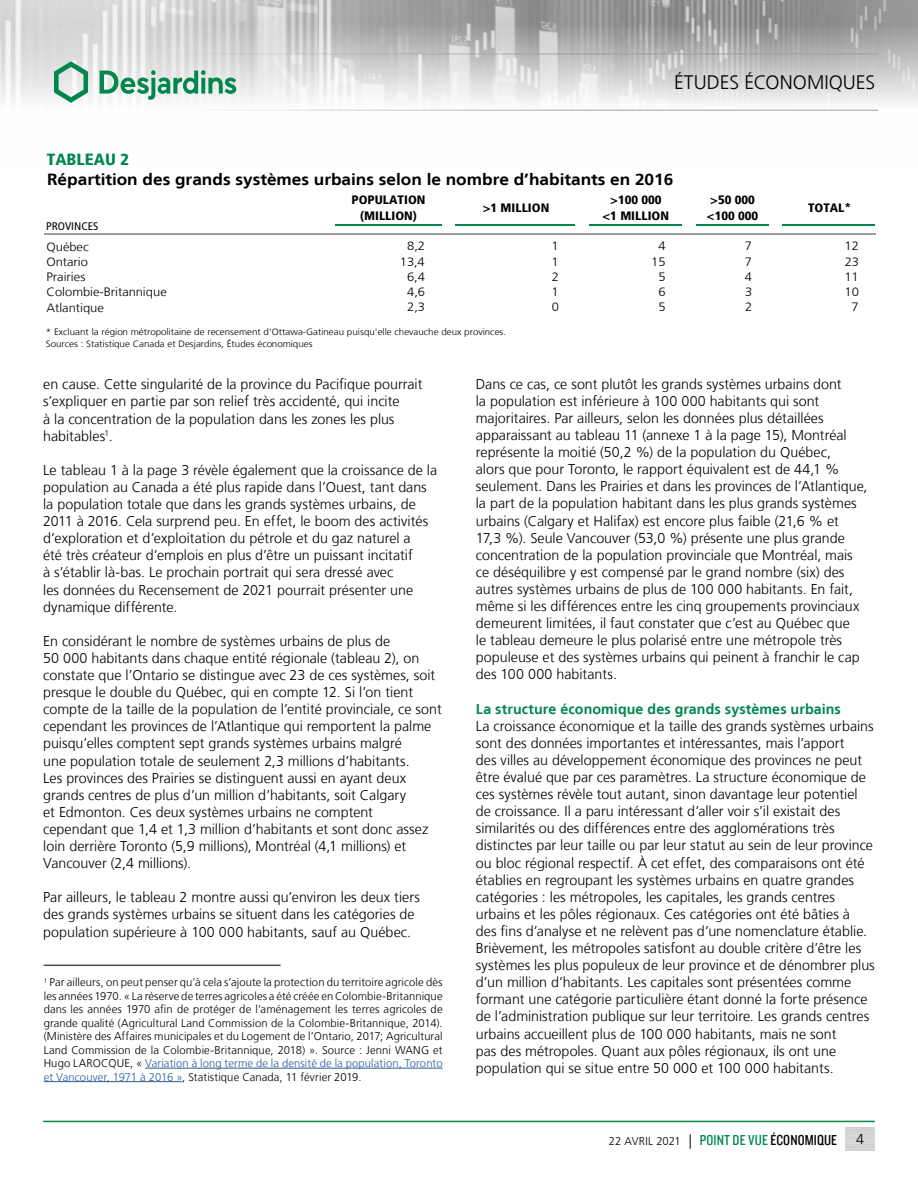
<style>
.page{position:relative;width:918px;height:1188px;background:#fff}
.page>*{position:absolute;margin:0;border:0;box-sizing:border-box;transform-origin:0 0}
.t1{font:300 19.5px "Frutiger LT";color:#000}
.t2{font:italic 700 16.2px "Frutiger LT";color:#000;scale:1.07 1}
.t3{font:900 condensed 16.2px "Frutiger LT";color:#00874e;scale:1.07 1}
.t4{font:300 14.25px/17.1px "Frutiger LT";color:#000}
.t5{font:700 14.25px "Frutiger LT";letter-spacing:.005em;color:#00874e}
.t6{font:300 12.15px "Frutiger LT";color:#000;scale:1.07 1}
.t7{font:900 condensed 12.15px/15.9px "Frutiger LT";color:#000;text-align:center;scale:1.07 1}
.t8{font:300 11.25px/13.5px "Frutiger LT";letter-spacing:.005em;color:#000;text-align:justify}
.t9{font:condensed 10.95px "Frutiger LT";color:#000;scale:1.07 1}
.t10{font:300 9.15px/12px "Frutiger LT";color:#000;scale:1.07 1}
.s1{color:#275b9b}
.s2{font-size:14.25px}
.s3{font-family:"Knockout 29 Junior Ltweight";font-weight:400;font-size:15px;color:#00874e}
.s4{font-family:"Knockout 29 Junior Ltweight";font-weight:400;font-size:15px}
</style>
<div class="page">
<img style="left:0;top:0;width:918px;height:110px">
<hr style="left:0;top:54px;width:878px;height:1px;background:#9d9d9c">
<hr style="left:0;top:110px;width:878px;height:1px;background:#9d9d9c">
<svg style="left:54px;top:61px;width:34px;height:42px"></svg>
<svg style="left:100px;top:70px;width:136px;height:30px"></svg>
<hr style="left:43px;top:1121px;width:832px;height:1px;background:#00874e">
<hr style="left:335px;top:224px;width:106px;height:1px;background:#00874e">
<hr style="left:455px;top:224px;width:120px;height:1px;background:#00874e">
<hr style="left:589px;top:224px;width:93px;height:1px;background:#00874e">
<hr style="left:696px;top:224px;width:73px;height:1px;background:#00874e">
<hr style="left:783px;top:224px;width:92px;height:1px;background:#00874e">
<hr style="left:44px;top:233px;width:831px;height:1px;background:#9d9c9c">
<hr style="left:44px;top:965px;width:237px;height:1px;background:#4a4a49">
<hr style="left:145px;top:1068px;width:298px;height:1px;background:#275b9b">
<hr style="left:44px;top:1081px;width:138px;height:1px;background:#275b9b">
<h1 class="t1" style="left:674px;top:72px;width:203px">ÉTUDES ÉCONOMIQUES</h1>
<p class="t3" style="left:47px;top:149px;width:79px">TABLEAU 2</p>
<p class="t2" style="left:47px;top:170px;width:587px">Répartition des grands systèmes urbains selon le nombre d’habitants en 2016</p>
<p class="t9" style="left:46px;top:220px;width:50px">PROVINCES</p>
<p class="t7" style="left:351px;top:192px;width:71px">POPULATION (MILLION)</p>
<p class="t7" style="left:483px;top:200px;width:64px">&gt;1 MILLION</p>
<p class="t7" style="left:602px;top:192px;width:64px">&gt;100 000 &lt;1 MILLION</p>
<p class="t7" style="left:707px;top:192px;width:49px;text-align:left">&gt;50 000 &lt;100 000</p>
<p class="t7" style="left:808px;top:200px;width:42px">TOTAL*</p>
<p class="t6" style="left:46px;top:240px;width:41px">Québec</p>
<p class="t6" style="left:407px;top:239px;width:18px">8,2</p>
<p class="t6" style="left:552px;top:239px;width:8px">1</p>
<p class="t6" style="left:658px;top:239px;width:8px">4</p>
<p class="t6" style="left:745px;top:239px;width:8px">7</p>
<p class="t6" style="left:845px;top:239px;width:15px">12</p>
<p class="t6" style="left:46px;top:255px;width:40px">Ontario</p>
<p class="t6" style="left:400px;top:255px;width:25px">13,4</p>
<p class="t6" style="left:552px;top:255px;width:8px">1</p>
<p class="t6" style="left:651px;top:255px;width:15px">15</p>
<p class="t6" style="left:745px;top:255px;width:8px">7</p>
<p class="t6" style="left:845px;top:255px;width:15px">23</p>
<p class="t6" style="left:46px;top:270px;width:38px">Prairies</p>
<p class="t6" style="left:407px;top:270px;width:18px">6,4</p>
<p class="t6" style="left:552px;top:270px;width:8px">2</p>
<p class="t6" style="left:659px;top:270px;width:8px">5</p>
<p class="t6" style="left:745px;top:270px;width:8px">4</p>
<p class="t6" style="left:844px;top:270px;width:15px">11</p>
<p class="t6" style="left:46px;top:285px;width:114px">Colombie-Britannique</p>
<p class="t6" style="left:407px;top:285px;width:18px">4,6</p>
<p class="t6" style="left:552px;top:285px;width:8px">1</p>
<p class="t6" style="left:659px;top:285px;width:8px">6</p>
<p class="t6" style="left:745px;top:285px;width:8px">3</p>
<p class="t6" style="left:845px;top:285px;width:15px">10</p>
<p class="t6" style="left:46px;top:301px;width:55px">Atlantique</p>
<p class="t6" style="left:407px;top:300px;width:18px">2,3</p>
<p class="t6" style="left:552px;top:300px;width:8px">0</p>
<p class="t6" style="left:659px;top:300px;width:8px">5</p>
<p class="t6" style="left:745px;top:300px;width:8px">2</p>
<p class="t6" style="left:852px;top:300px;width:8px">7</p>
<p class="t10" style="left:46px;top:326px;width:432px">* Excluant la région métropolitaine de recensement d'Ottawa-Gatineau puisqu'elle chevauche deux provinces.<br>Sources : Statistique Canada et Desjardins, Études économiques</p>
<p class="t4" style="left:43px;top:376px;width:381px">en cause. Cette singularité de la province du Pacifique pourrait s’expliquer en partie par son relief très accidenté, qui incite<br>à la concentration de la population dans les zones les plus habitables<sup>1</sup>.</p>
<p class="t4" style="left:43px;top:462px;width:395px">Le tableau 1 à la page 3 révèle également que la croissance de la population au Canada a été plus rapide dans l’Ouest, tant dans la population totale que dans les grands systèmes urbains, de 2011 à 2016. Cela surprend peu. En effet, le boom des activités d’exploration et d’exploitation du pétrole et du gaz naturel a<br>été très créateur d’emplois en plus d’être un puissant incitatif<br>à s’établir là-bas. Le prochain portrait qui sera dressé avec<br>les données du Recensement de 2021 pourrait présenter une dynamique différente.</p>
<p class="t4" style="left:43px;top:633px;width:400px">En considérant le nombre de systèmes urbains de plus de<br>50 000 habitants dans chaque entité régionale (tableau 2), on constate que l’Ontario se distingue avec 23 de ces systèmes, soit presque le double du Québec, qui en compte 12. Si l’on tient compte de la taille de la population de l’entité provinciale, ce sont cependant les provinces de l’Atlantique qui remportent la palme puisqu’elles comptent sept grands systèmes urbains malgré<br>une population totale de seulement 2,3 millions d’habitants.<br>Les provinces des Prairies se distinguent aussi en ayant deux grands centres de plus d’un million d’habitants, soit Calgary<br>et Edmonton. Ces deux systèmes urbains ne comptent<br>cependant que 1,4 et 1,3 million d’habitants et sont donc assez loin derrière Toronto (5,9 millions), Montréal (4,1 millions) et Vancouver (2,4 millions).</p>
<p class="t4" style="left:43px;top:889px;width:378px">Par ailleurs, le tableau 2 montre aussi qu’environ les deux tiers des grands systèmes urbains se situent dans les catégories de population supérieure à 100 000 habitants, sauf au Québec.</p>
<p class="t8" style="left:44px;top:976px;width:400px"><sup>1</sup> Par ailleurs, on peut penser qu’à cela s’ajoute la protection du territoire agricole dès les années 1970. « La réserve de terres agricoles a été créée en Colombie‑Britannique dans les années 1970 afin de protéger de l’aménagement les terres agricoles de grande qualité (Agricultural Land Commission de la Colombie-Britannique, 2014). (Ministère des Affaires municipales et du Logement de l’Ontario, 2017; Agricultural Land Commission de la Colombie‑Britannique, 2018) ». Source : Jenni WANG et Hugo LAROCQUE, « <span class="s1">Variation à long terme de la densité de la population, Toronto et Vancouver, 1971 à 2016 »</span>, Statistique Canada, 11 février 2019.</p>
<p class="t4" style="left:476px;top:375px;width:393px">Dans ce cas, ce sont plutôt les grands systèmes urbains dont<br>la population est inférieure à 100 000 habitants qui sont majoritaires. Par ailleurs, selon les données plus détaillées apparaissant au tableau 11 (annexe 1 à la page 15), Montréal représente la moitié (50,2 %) de la population du Québec,<br>alors que pour Toronto, le rapport équivalent est de 44,1 % seulement. Dans les Prairies et dans les provinces de l’Atlantique, la part de la population habitant dans les plus grands systèmes urbains (Calgary et Halifax) est encore plus faible (21,6 % et 17,3 %). Seule Vancouver (53,0 %) présente une plus grande concentration de la population provinciale que Montréal, mais ce déséquilibre y est compensé par le grand nombre (six) des autres systèmes urbains de plus de 100 000 habitants. En fait, même si les différences entre les cinq groupements provinciaux demeurent limitées, il faut constater que c’est au Québec que<br>le tableau demeure le plus polarisé entre une métropole très populeuse et des systèmes urbains qui peinent à franchir le cap des 100 000 habitants.</p>
<p class="t5" style="left:476px;top:700px;width:367px">La structure économique des grands systèmes urbains</p>
<p class="t4" style="left:476px;top:717px;width:400px">La croissance économique et la taille des grands systèmes urbains sont des données importantes et intéressantes, mais l’apport<br>des villes au développement économique des provinces ne peut être évalué que par ces paramètres. La structure économique de ces systèmes révèle tout autant, sinon davantage leur potentiel de croissance. Il a paru intéressant d’aller voir s’il existait des similarités ou des différences entre des agglomérations très distinctes par leur taille ou par leur statut au sein de leur province ou bloc régional respectif. À cet effet, des comparaisons ont été établies en regroupant les systèmes urbains en quatre grandes catégories : les métropoles, les capitales, les grands centres urbains et les pôles régionaux. Ces catégories ont été bâties à<br>des fins d’analyse et ne relèvent pas d’une nomenclature établie.<br>Brièvement, les métropoles satisfont au double critère d’être les systèmes les plus populeux de leur province et de dénombrer plus d’un million d’habitants. Les capitales sont présentées comme formant une catégorie particulière étant donné la forte présence de l’administration publique sur leur territoire. Les grands centres urbains accueillent plus de 100 000 habitants, mais ne sont<br>pas des métropoles. Quant aux pôles régionaux, ils ont une population qui se situe entre 50 000 et 100 000 habitants.</p>
<p class="t8" style="left:609px;top:1135px;width:230px">22 AVRIL 2021 <span class="s2">|</span> <span class="s3">POINT DE VUE</span> <span class="s4">ÉCONOMIQUE</span></p>
<p class="t4" style="left:856px;top:1131px;width:9px">4</p>
</div>
